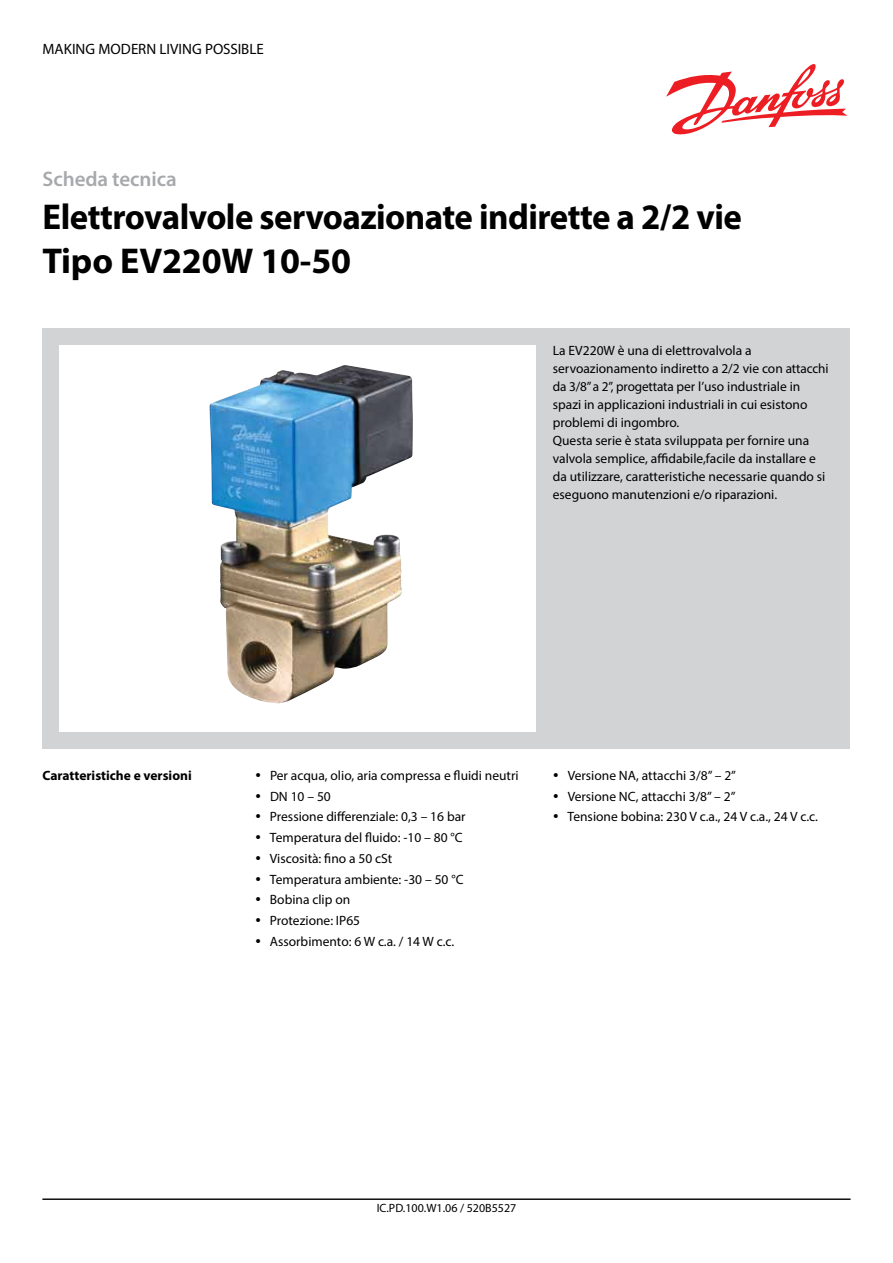
<style>
.page{position:relative;width:893px;height:1263px;background:#fff}
.page>*{position:absolute;margin:0;border:0;box-sizing:border-box;transform-origin:0 0}
.t1{font:700 36px/43.5px "Myriad Pro";letter-spacing:-.015em;color:#000}
.t2{font:600 21px "Myriad Pro";letter-spacing:-.005em;color:#a7a9ac}
.t3{font:15px "Myriad Pro";color:#000}
.t4{font:13.5px/20.7px "Myriad Pro";color:#000}
.t5{font:700 13.5px "Myriad Pro";color:#000}
.t6{font:12px "Myriad Pro";color:#000}
</style>
<div class="page">
<svg style="left:666px;top:64px;width:181px;height:71px"></svg>
<div style="left:43px;top:329px;width:807px;height:419px;background:#d1d3d4"></div>
<div style="left:60px;top:345px;width:476px;height:386px;background:#fff"></div>
<hr style="left:43px;top:1199px;width:807px;height:1px;background:#000">
<img style="left:209px;top:365px;width:204px;height:338px">
<p class="t3" style="left:43px;top:39px;width:223px">MAKING MODERN LIVING POSSIBLE</p>
<h2 class="t2" style="left:43px;top:165px;width:136px">Scheda tecnica</h2>
<h1 class="t1" style="left:43px;top:194px;width:701px">Elettrovalvole servoazionate indirette a 2/2 vie<br>Tipo EV220W 10-50</h1>
<p class="t4" style="left:553px;top:342px;width:277px;line-height:18px">La EV220W è una di elettrovalvola a servoazionamento indiretto a 2/2 vie con attacchi da 3/8” a 2”, progettata per l’uso industriale in spazi in applicazioni industriali in cui esistono problemi di ingombro.<br>Questa serie è stata sviluppata per fornire una valvola semplice, affidabile,facile da installare e da utilizzare, caratteristiche necessarie quando si eseguono manutenzioni e/o riparazioni.</p>
<p class="t5" style="left:43px;top:766px;width:151px">Caratteristiche e versioni</p>
<p class="t4" style="left:270px;top:765px;width:250px">Per acqua, olio, aria compressa e fluidi neutri<br>DN 10 – 50<br>Pressione differenziale: 0,3 – 16 bar<br>Temperatura del fluido: -10 – 80 °C<br>Viscosità: fino a 50 cSt<br>Temperatura ambiente: -30 – 50 °C<br>Bobina clip on<br>Protezione: IP65<br>Assorbimento: 6 W c.a. / 14 W c.c.</p>
<p class="t4" style="left:568px;top:765px;width:252px">Versione NA, attacchi 3/8” – 2”<br>Versione NC, attacchi 3/8” – 2”<br>Tensione bobina: 230 V c.a., 24 V c.a., 24 V c.c.</p>
<p class="t6" style="left:377px;top:1201px;width:141px">IC.PD.100.W1.06 / 520B5527</p>
</div>
